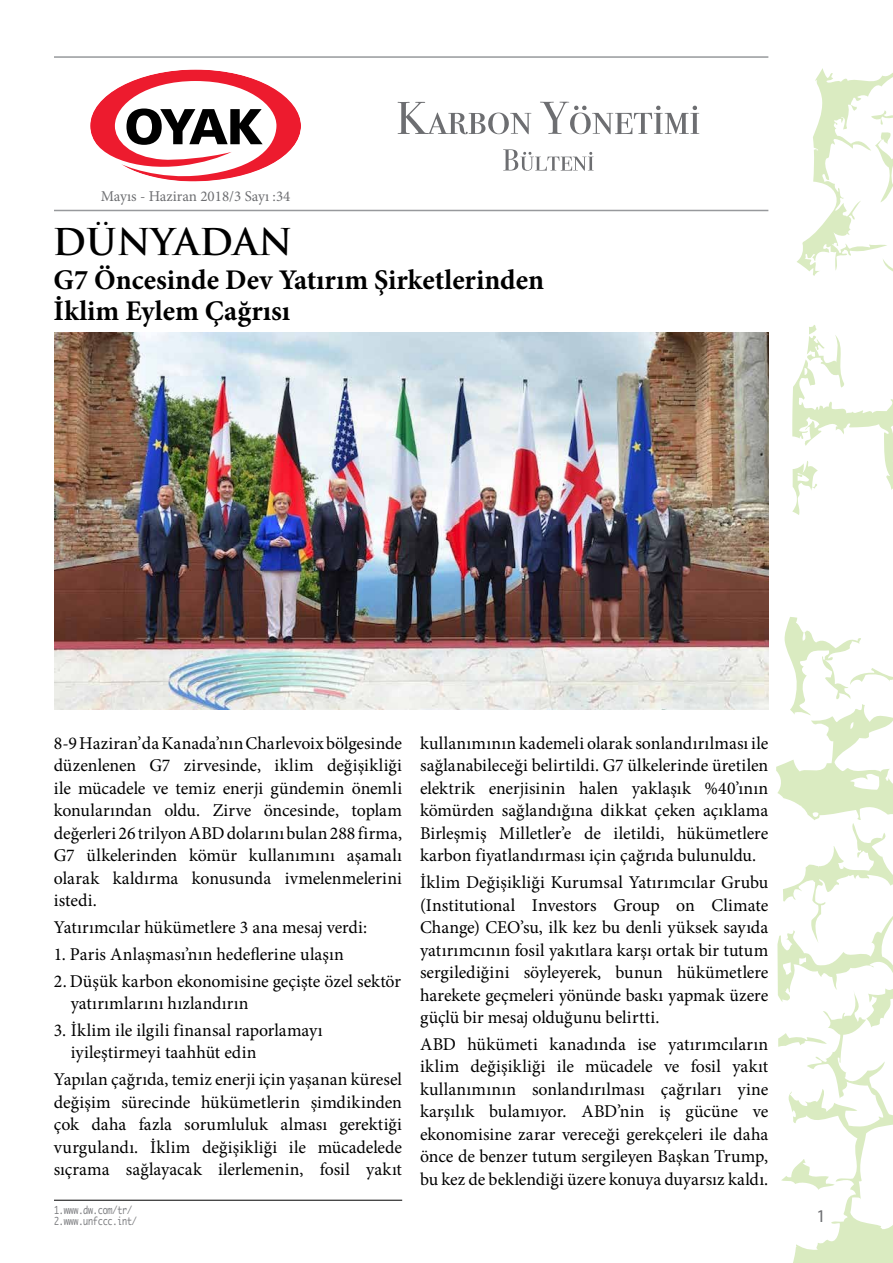
<style>
.page{position:relative;width:893px;height:1263px;background:#fff}
.page>*{position:absolute;margin:0;border:0;box-sizing:border-box;transform-origin:0 0}
.t1{font:700 36px "Trajan Pro";color:#000}
.t2{font:700 28.5px/31.5px "Minion Pro";color:#000}
.t3{font:18px/22.5px "Minion Pro";letter-spacing:.005em;color:#000;text-align:justify}
.t4{font:18px "Myriad Pro";color:#6d6e71}
.t5{font:15px "Minion Pro";color:#6d6e71}
.t6{font:10.5px/10.5px "Monaco";letter-spacing:-.02em;color:#7b7c7f;scale:.8 1}
</style>
<div class="page">
<svg style="left:776px;top:68px;width:117px;height:1195px"></svg>
<svg style="left:90px;top:69px;width:211px;height:113px"></svg>
<hr style="left:54px;top:210px;width:714px;height:1px;background:#97999c">
<hr style="left:54px;top:56px;width:714px;height:2px;background:#97999c">
<svg style="left:398px;top:102px;width:133px;height:32px"></svg>
<svg style="left:503px;top:149px;width:91px;height:22px"></svg>
<svg style="left:540px;top:102px;width:159px;height:32px"></svg>
<img style="left:54px;top:332px;width:714px;height:378px">
<hr style="left:54px;top:1200px;width:348px;height:1px;background:#000">
<p class="t5" style="left:101px;top:186px;width:191px">Mayıs - Haziran 2018/3 Sayı :34</p>
<h1 class="t1" style="left:52px;top:220px;width:242px">DÜNYADAN</h1>
<h2 class="t2" style="left:54px;top:263px;width:492px">G7 Öncesinde Dev Yatırım Şirketlerinden<br>İklim Eylem Çağrısı</h2>
<p class="t3" style="left:54px;top:732px;width:350px">8-9 Haziran’da Kanada’nın Charlevoix bölgesinde düzenlenen G7 zirvesinde, iklim değişikliği ile mücadele ve temiz enerji gündemin önemli konularından oldu. Zirve öncesinde, toplam değerleri 26 trilyon ABD dolarını bulan 288 firma, G7 ülkelerinden kömür kullanımını aşamalı olarak kaldırma konusunda ivmelenmelerini istedi.</p>
<p class="t3" style="left:54px;top:916px;width:315px">Yatırımcılar hükümetlere 3 ana mesaj verdi:</p>
<p class="t3" style="left:54px;top:943px;width:291px">1. Paris Anlaşması’nın hedeflerine ulaşın</p>
<p class="t3" style="left:71px;top:970px;width:332px;text-indent:-17px">2. Düşük karbon ekonomisine geçişte özel sektör yatırımlarını hızlandırın</p>
<p class="t3" style="left:71px;top:1019px;width:253px;text-indent:-17px">3. İklim ile ilgili finansal raporlamayı iyileştirmeyi taahhüt edin</p>
<p class="t3" style="left:54px;top:1068px;width:350px">Yapılan çağrıda, temiz enerji için yaşanan küresel değişim sürecinde hükümetlerin şimdikinden çok daha fazla sorumluluk alması gerektiği vurgulandı. İklim değişikliği ile mücadelede sıçrama sağlayacak ilerlemenin, fosil yakıt</p>
<p class="t6" style="left:54px;top:1205px;width:105px">1.www.dw.com/tr/<br>2.www.unfccc.int/</p>
<p class="t3" style="left:420px;top:732px;width:350px">kullanımının kademeli olarak sonlandırılması ile sağlanabileceği belirtildi. G7 ülkelerinde üretilen elektrik enerjisinin halen yaklaşık %40’ının kömürden sağlandığına dikkat çeken açıklama Birleşmiş Milletler’e de iletildi, hükümetlere karbon fiyatlandırması için çağrıda bulunuldu.</p>
<p class="t3" style="left:420px;top:871px;width:350px">İklim Değişikliği Kurumsal Yatırımcılar Grubu (Institutional Investors Group on Climate Change) CEO’su, ilk kez bu denli yüksek sayıda yatırımcının fosil yakıtlara karşı ortak bir tutum sergilediğini söyleyerek, bunun hükümetlere harekete geçmeleri yönünde baskı yapmak üzere güçlü bir mesaj olduğunu belirtti.</p>
<p class="t3" style="left:420px;top:1033px;width:350px">ABD hükümeti kanadında ise yatırımcıların iklim değişikliği ile mücadele ve fosil yakıt kullanımının sonlandırılması çağrıları yine karşılık bulamıyor. ABD’nin iş gücüne ve ekonomisine zarar vereceği gerekçeleri ile daha önce de benzer tutum sergileyen Başkan Trump, bu kez de beklendiği üzere konuya duyarsız kaldı.</p>
<p class="t4" style="left:816px;top:1205px;width:11px">1</p>
</div>
